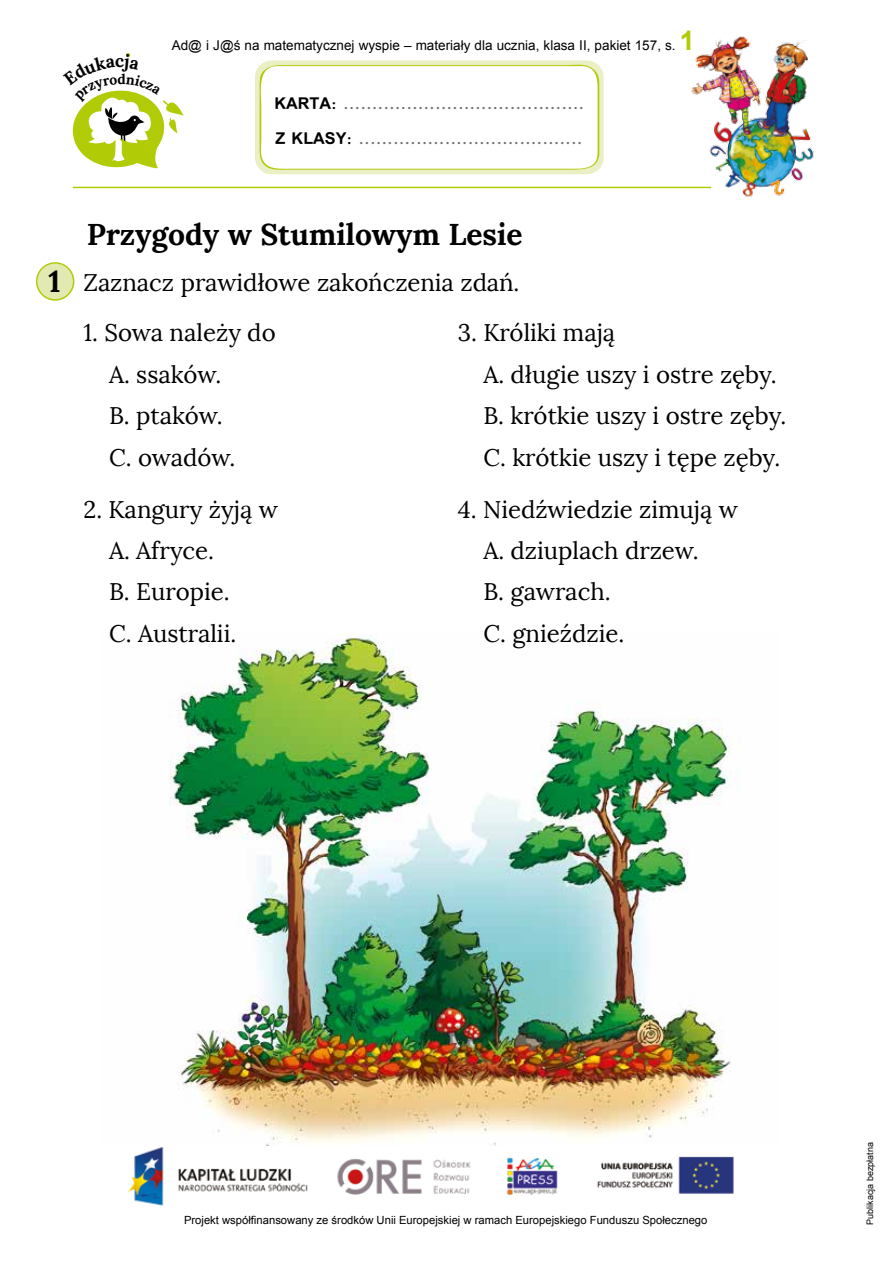
<style>
.page{position:relative;width:893px;height:1263px;background:#fff}
.page>*{position:absolute;margin:0;border:0;box-sizing:border-box;transform-origin:0 0}
.t1{font:700 30px "Lora";letter-spacing:-.005em;color:#000}
.t2{font:24px/41.4px "Lora";color:#000}
.t3{font:700 18px/35.2px "Simplified Arabic";color:#706f6f}
.t4{font:700 17.55px "Lora";color:#000}
.t5{font:700 13.95px "Lora";color:#000}
.t6{font:13.5px "Arial";color:#000}
.t7{font:11.25px "Arial";color:#000}
.t8{font:9px "Arial";color:#000}
.s1{font-weight:700;font-size:27px;color:#b2cb07}
.s2{color:#000}
.s3{font-weight:700;font-size:30px}
</style>
<div class="page">
<img style="left:127px;top:1145px;width:607px;height:61px">
<img style="left:690px;top:36px;width:124px;height:161px">
<hr style="left:73px;top:187px;width:638px;height:1px;background:#b2cb07">
<div style="left:255px;top:61px;width:349px;height:113px;background:#eaefc6;border-radius:17px"></div>
<svg style="left:256px;top:64px;width:345px;height:107px;background:#fbfcf5"></svg>
<img style="left:169px;top:634px;width:570px;height:511px">
<svg style="left:36px;top:262px;width:38px;height:39px"></svg>
<svg style="left:72px;top:53px;width:112px;height:116px"></svg>
<p class="t4" style="left:115px;top:50px;width:11px">c</p>
<p class="t5" style="left:118px;top:70px;width:10px">d</p>
<p class="t6" style="left:172px;top:36px;width:525px">Ad@ i J@ś na matematycznej wyspie – materiały dla ucznia, klasa II, pakiet 157, s. <span class="s1">1</span></p>
<p class="t3" style="left:274px;top:86px;width:311px"><span class="s2">KARTA:</span> ..........................................<br><span class="s2">Z KLASY:</span> .......................................</p>
<p class="t1" style="left:87px;top:214px;width:437px">Przygody w Stumilowym Lesie</p>
<p class="t2" style="left:49px;top:261px;width:472px"><span class="s3">1</span> Zaznacz prawidłowe zakończenia zdań.</p>
<p class="t2" style="left:109px;top:312px;width:168px;text-indent:-26px">1. Sowa należy do<br>A. ssaków.<br>B. ptaków.<br>C. owadów.</p>
<p class="t2" style="left:109px;top:488px;width:170px;text-indent:-26px">2. Kangury żyją w<br>A. Afryce.<br>B. Europie.<br>C. Australii.</p>
<p class="t4" style="left:123px;top:226px;width:11px">c</p>
<p class="t2" style="left:483px;top:312px;width:305px;text-indent:-26px">3. Króliki mają<br>A. długie uszy i ostre zęby.<br>B. krótkie uszy i ostre zęby.<br>C. krótkie uszy i tępe zęby.</p>
<p class="t2" style="left:483px;top:488px;width:256px;text-indent:-26px">4. Niedźwiedzie zimują w<br>A. dziuplach drzew.<br>B. gawrach.<br>C. gnieździe.</p>
<p class="t7" style="left:184px;top:1212px;width:525px">Projekt współfinansowany ze środków Unii Europejskiej w ramach Europejskiego Funduszu Społecznego</p>
<p class="t8" style="left:864px;top:1225px;width:84px;rotate:-90deg">Publikacja bezpłatna</p>
</div>
